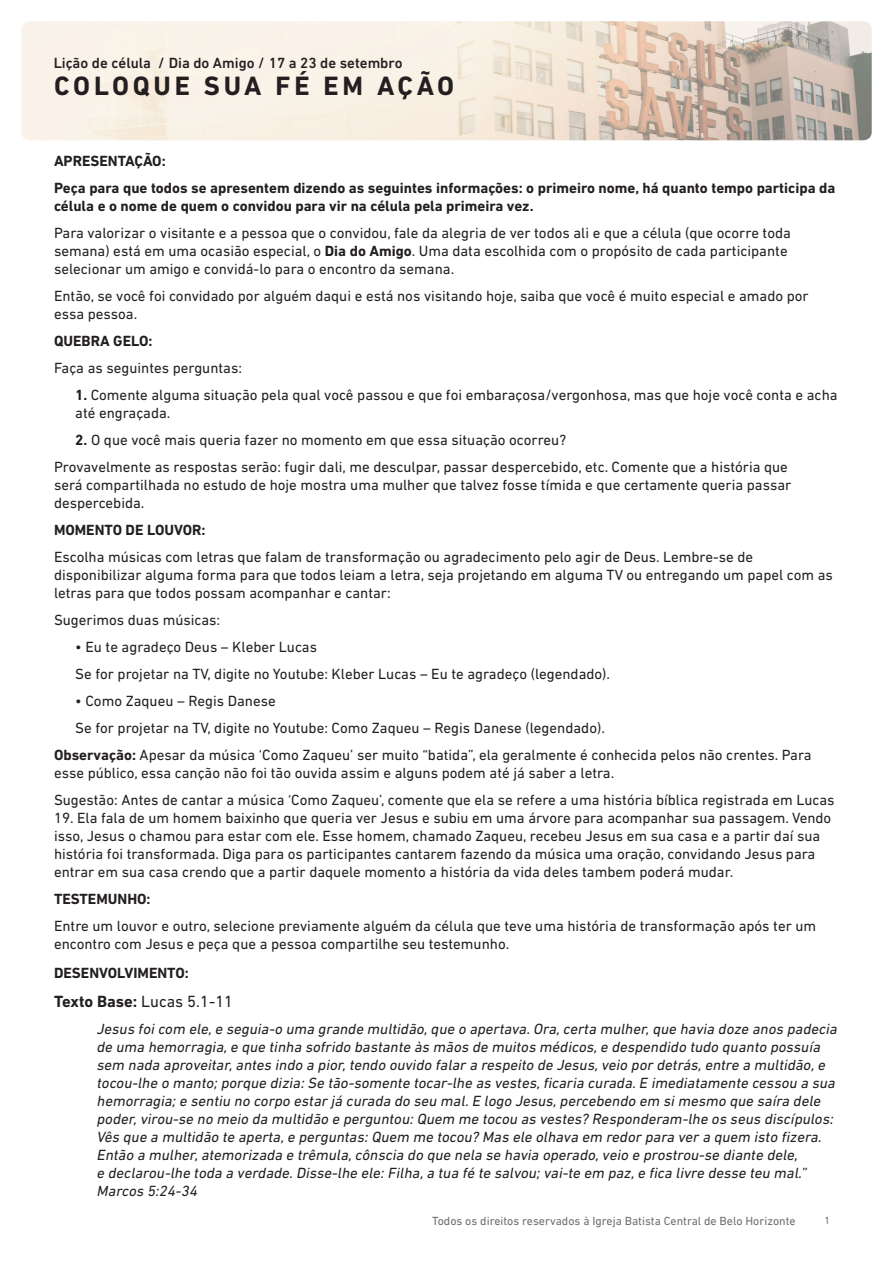
<style>
.page{position:relative;width:893px;height:1263px;background:#fff}
.page>*{position:absolute;margin:0;border:0;box-sizing:border-box;transform-origin:0 0}
.t1{font:700 27px "DIN Next LT Pro";letter-spacing:.14em;color:#231f20}
.t2{font:16.5px "DIN Next LT Pro";color:#231f20}
.t3{font:15px/18px "DIN Next LT Pro";color:#231f20}
.t4{font:italic 15px/18px "DIN Next LT Pro";color:#231f20}
.t5{font:700 15px/27px "DIN Next LT Pro";color:#231f20}
.t6{font:500 15px "DIN Next LT Pro";color:#231f20}
.t7{font:12px "DIN Next LT Pro";color:#6c6d70}
.t8{font:10.5px "DIN Next LT Pro";color:#6c6d70}
.s1{font-weight:700}
</style>
<div class="page">
<img style="left:21px;top:21px;width:851px;height:119px">
<p class="t6" style="left:54px;top:54px;width:350px">Lição de célula / Dia do Amigo / 17 a 23 de setembro</p>
<h1 class="t1" style="left:54px;top:70px;width:402px">Coloque sua fé em ação</h1>
<p class="t5" style="left:54px;top:148px;width:783px">apresentação:<br>Peça para que todos se apresentem dizendo as seguintes informações: o primeiro nome, há quanto tempo participa da</p>
<p class="t5" style="left:54px;top:193px;width:481px">célula e o nome de quem o convidou para vir na célula pela primeira vez.</p>
<p class="t3" style="left:54px;top:224px;width:738px">Para valorizar o visitante e a pessoa que o convidou, fale da alegria de ver todos ali e que a célula (que ocorre toda semana) está em uma ocasião especial, o <span class="s1">Dia do Amigo</span>. Uma data escolhida com o propósito de cada participante selecionar um amigo e convidá-lo para o encontro da semana.</p>
<p class="t3" style="left:54px;top:287px;width:756px">Então, se você foi convidado por alguém daqui e está nos visitando hoje, saiba que você é muito especial e amado por essa pessoa.</p>
<p class="t5" style="left:54px;top:328px;width:100px">quebra gelo:</p>
<p class="t3" style="left:54px;top:359px;width:190px">Faça as seguintes perguntas:</p>
<p class="t3" style="left:75px;top:386px;width:764px"><span class="s1">1.</span> Comente alguma situação pela qual você passou e que foi embaraçosa/vergonhosa, mas que hoje você conta e acha até engraçada.</p>
<p class="t3" style="left:54px;top:426px;width:735px;line-height:27px;text-indent:21px"><span class="s1">2.</span> O que você mais queria fazer no momento em que essa situação ocorreu?<br>Provavelmente as respostas serão: fugir dali, me desculpar, passar despercebido, etc. Comente que a história que</p>
<p class="t3" style="left:54px;top:476px;width:739px">será compartilhada no estudo de hoje mostra uma mulher que talvez fosse tímida e que certamente queria passar despercebida.</p>
<p class="t5" style="left:54px;top:517px;width:153px">momento de louvor:</p>
<p class="t3" style="left:54px;top:548px;width:780px">Escolha músicas com letras que falam de transformação ou agradecimento pelo agir de Deus. Lembre-se de disponibilizar alguma forma para que todos leiam a letra, seja projetando em alguma TV ou entregando um papel com as letras para que todos possam acompanhar e cantar:</p>
<p class="t3" style="left:54px;top:611px;width:168px">Sugerimos duas músicas:</p>
<p class="t3" style="left:75px;top:633px;width:536px;line-height:27px">• Eu te agradeço Deus – Kleber Lucas<br>Se for projetar na TV, digite no Youtube: Kleber Lucas – Eu te agradeço (legendado).</p>
<p class="t3" style="left:75px;top:692px;width:202px">• Como Zaqueu – Regis Danese</p>
<p class="t3" style="left:75px;top:719px;width:531px">Se for projetar na TV, digite no Youtube: Como Zaqueu – Regis Danese (legendado).</p>
<p class="t3" style="left:54px;top:746px;width:759px"><span class="s1">Observação:</span> Apesar da música ‘Como Zaqueu’ ser muito “batida”, ela geralmente é conhecida pelos não crentes. Para</p>
<p class="t3" style="left:54px;top:759px;width:782px;line-height:27px">esse público, essa canção não foi tão ouvida assim e alguns podem até já saber a letra.<br>Sugestão: Antes de cantar a música ‘Como Zaqueu’, comente que ela se refere a uma história bíblica registrada em Lucas</p>
<p class="t3" style="left:54px;top:809px;width:779px">19. Ela fala de um homem baixinho que queria ver Jesus e subiu em uma árvore para acompanhar sua passagem. Vendo isso, Jesus o chamou para estar com ele. Esse homem, chamado Zaqueu, recebeu Jesus em sua casa e a partir daí sua história foi transformada. Diga para os participantes cantarem fazendo da música uma oração, convidando Jesus para entrar em sua casa crendo que a partir daquele momento a história da vida deles tambem poderá mudar.</p>
<p class="t5" style="left:54px;top:886px;width:11px">TESTEMUN</p>
<p class="t5" style="left:127px;top:886px;width:25px">HO:</p>
<p class="t3" style="left:54px;top:917px;width:764px">Entre um louvor e outro, selecione previamente alguém da célula que teve uma história de transformação após ter um encontro com Jesus e peça que a pessoa compartilhe seu testemunho.</p>
<p class="t5" style="left:54px;top:959px;width:20px">DESENVOLV</p>
<p class="t5" style="left:133px;top:959px;width:15px">IMENTO</p>
<p class="t5" style="left:185px;top:959px;width:6px">:</p>
<p class="t2" style="left:54px;top:992px;width:181px"><span class="s1">Texto Base:</span> Lucas 5.1-11</p>
<p class="t4" style="left:97px;top:1020px;width:745px">Jesus foicom ele,e seguia-o uma grande multidão,que o apertava.Ora,certa mulher,que havia doze anos padecia de uma hemorragia,e que tinha sofrido bastante às mãos de muitos médicos,e despendido tudo quanto possuía sem nada aproveitar,antes indo a pior,tendo ouvido falar a respeito de Jesus,veio por detrás,entre a multidão,e tocou-lhe o manto;porque dizia:Se tão-somente tocar-lhe as vestes,ficaria curada.E imediatamente cessou a sua hemorragia;e sentiu no corpo estar já curada do seu mal.E logo Jesus,percebendo em simesmo que saíra dele poder,virou-se no meio da multidão e perguntou:Quem me tocou as vestes? Responderam-lhe os seus discípulos:<br>Vês que a multidão te aperta,e perguntas:Quem me tocou? Mas ele olhava em redor para ver a quem isto fizera.<br>Então a mulher,atemorizada e trêmula,cônscia do que nela se havia operado,veio e prostrou-se diante dele,<br>e declarou-lhe toda a verdade.Disse-lhe ele:Filha,a tua fé te salvou;vai-te em paz,e fica livre desse teu mal.” Marcos 5:24-34</p>
<p class="t7" style="left:432px;top:1213px;width:365px">Todos os direitos reservados à Igreja Batista Central de Belo Horizonte</p>
<p class="t8" style="left:824px;top:1214px;width:7px">1</p>
</div>
